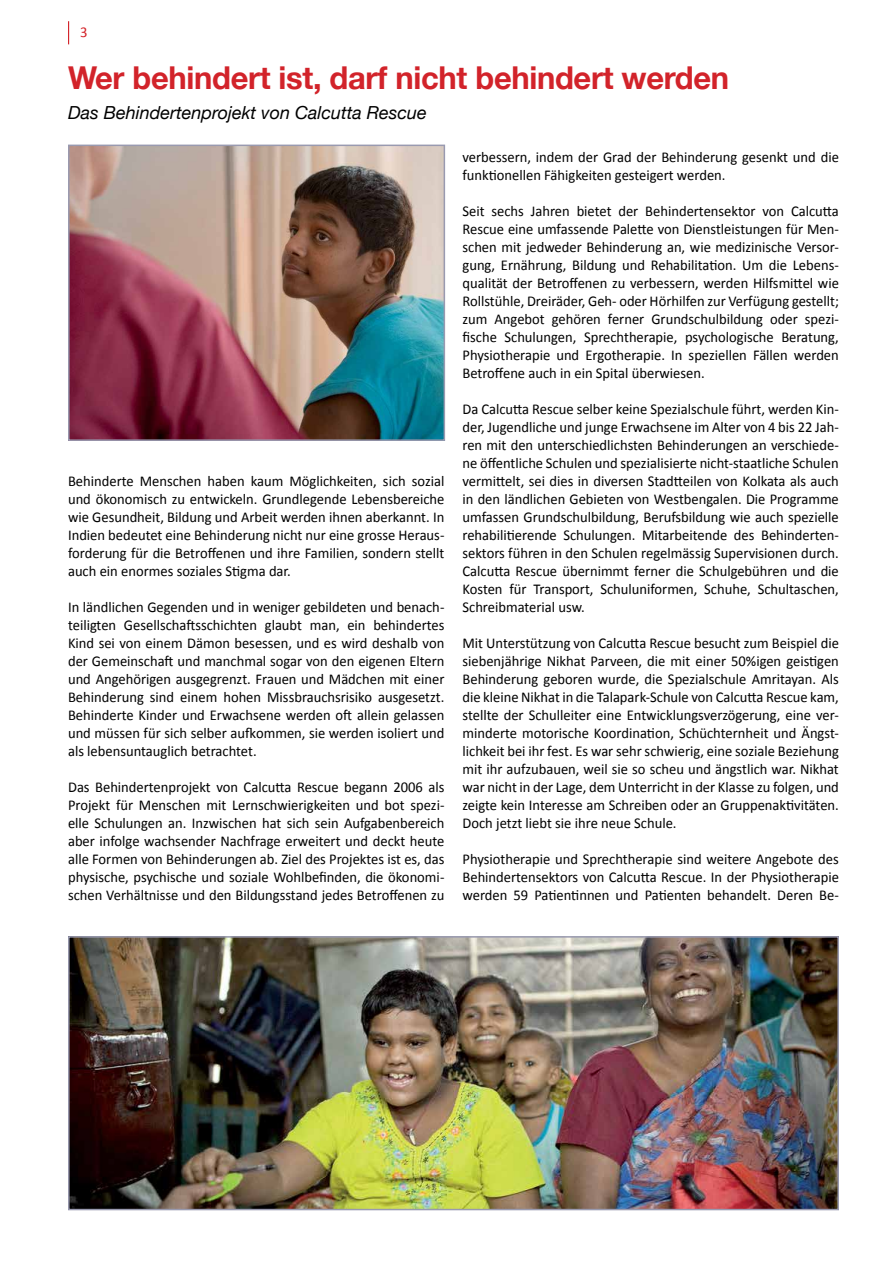
<style>
.page{position:relative;width:893px;height:1263px;background:#fff}
.page>*{position:absolute;margin:0;border:0;box-sizing:border-box;transform-origin:0 0}
.t1{font:700 31.5px "Helvetica Neue";letter-spacing:-.01em;color:#d2232a}
.t2{font:italic 18px "Helvetica Neue";color:#000}
.t3{font:15px/18px "Calibri";color:#000;text-align:justify}
.t4{font:15px "Calibri";color:#d32027}
</style>
<div class="page">
<svg style="left:68px;top:21px;width:1px;height:23px"></svg>
<img style="left:71px;top:148px;width:371px;height:290px">
<div style="left:68px;top:145px;width:377px;height:296px;border:2px solid #999ab0"></div>
<img style="left:71px;top:939px;width:765px;height:268px">
<div style="left:68px;top:936px;width:771px;height:274px;border:2px solid #999ab0"></div>
<p class="t4" style="left:80px;top:23px;width:9px">3</p>
<h1 class="t1" style="left:68px;top:53px;width:663px">Wer behindert ist, darf nicht behindert werden</h1>
<p class="t2" style="left:68px;top:99px;width:360px">Das Behindertenprojekt von Calcutta Rescue</p>
<p class="t3" style="left:68px;top:472px;width:378px">Behinderte Menschen haben kaum Möglichkeiten, sich sozial und ökonomisch zu entwickeln. Grundlegende Lebensbereiche wie Gesundheit, Bildung und Arbeit werden ihnen aberkannt. In Indien bedeutet eine Behinderung nicht nur eine grosse Heraus&shy;forderung für die Betroffenen und ihre Familien, sondern stellt auch ein enormes soziales Stigma dar.</p>
<p class="t3" style="left:68px;top:598px;width:378px">In ländlichen Gegenden und in weniger gebildeten und benach&shy;teiligten Gesellschaftsschichten glaubt man, ein behindertes Kind sei von einem Dämon besessen, und es wird deshalb von der Gemeinschaft und manchmal sogar von den eigenen Eltern und Angehörigen ausgegrenzt. Frauen und Mädchen mit einer Behinderung sind einem hohen Missbrauchsrisiko ausgesetzt.<br>Behinderte Kinder und Erwachsene werden oft allein gelassen und müssen für sich selber aufkommen, sie werden isoliert und als lebensuntauglich betrachtet.</p>
<p class="t3" style="left:68px;top:778px;width:378px">Das Behindertenprojekt von Calcutta Rescue begann 2006 als Projekt für Menschen mit Lernschwierigkeiten und bot spezi&shy;elle Schulungen an. Inzwischen hat sich sein Aufgabenbereich aber infolge wachsender Nachfrage erweitert und deckt heute alle Formen von Behinderungen ab. Ziel des Projektes ist es, das physische, psychische und soziale Wohlbefinden, die ökonomi&shy;schen Verhältnisse und den Bildungsstand jedes Betroffenen zu</p>
<p class="t3" style="left:462px;top:148px;width:378px">verbessern, indem der Grad der Behinderung gesenkt und die funktionellen Fähigkeiten gesteigert werden.</p>
<p class="t3" style="left:462px;top:202px;width:378px">Seit sechs Jahren bietet der Behindertensektor von Calcutta Rescue eine umfassende Palette von Dienstleistungen für Men&shy;schen mit jedweder Behinderung an, wie medizinische Versor&shy;gung, Ernährung, Bildung und Rehabilitation. Um die Lebens&shy;qualität der Betroffenen zu verbessern, werden Hilfsmittel wie Rollstühle, Dreiräder, Geh- oder Hörhilfen zur Verfügung gestellt; zum Angebot gehören ferner Grundschulbildung oder spezi&shy;fische Schulungen, Sprechtherapie, psychologische Beratung, Physiotherapie und Ergotherapie. In speziellen Fällen werden Betroffene auch in ein Spital überwiesen.</p>
<p class="t3" style="left:462px;top:400px;width:378px">Da Calcutta Rescue selber keine Spezialschule führt, werden Kin&shy;der, Jugendliche und junge Erwachsene im Alter von 4 bis 22 Jah&shy;ren mit den unterschiedlichsten Behinderungen an verschiede&shy;ne öffentliche Schulen und spezialisierte nicht-staatliche Schulen vermittelt, sei dies in diversen Stadtteilen von Kolkata als auch in den ländlichen Gebieten von Westbengalen. Die Programme umfassen Grundschulbildung, Berufsbildung wie auch spezielle rehabilitierende Schulungen. Mitarbeitende des Behinderten&shy;sektors führen in den Schulen regelmässig Supervisionen durch.<br>Calcutta Rescue übernimmt ferner die Schulgebühren und die Kosten für Transport, Schuluniformen, Schuhe, Schultaschen, Schreibmaterial usw.</p>
<p class="t3" style="left:462px;top:634px;width:378px">Mit Unterstützung von Calcutta Rescue besucht zum Beispiel die siebenjährige Nikhat Parveen, die mit einer 50%igen geistigen Behinderung geboren wurde, die Spezialschule Amritayan. Als die kleine Nikhat in die Talapark-Schule von Calcutta Rescue kam, stellte der Schulleiter eine Entwicklungsverzögerung, eine ver&shy;minderte motorische Koordination, Schüchternheit und Ängst&shy;lichkeit bei ihr fest. Es war sehr schwierig, eine soziale Beziehung mit ihr aufzubauen, weil sie so scheu und ängstlich war. Nikhat war nicht in der Lage, dem Unterricht in der Klasse zu folgen, und zeigte kein Interesse am Schreiben oder an Gruppenaktivitäten.<br>Doch jetzt liebt sie ihre neue Schule.</p>
<p class="t3" style="left:462px;top:850px;width:378px">Physiotherapie und Sprechtherapie sind weitere Angebote des Behindertensektors von Calcutta Rescue. In der Physiotherapie werden 59 Patientinnen und Patienten behandelt. Deren Be-</p>
</div>
